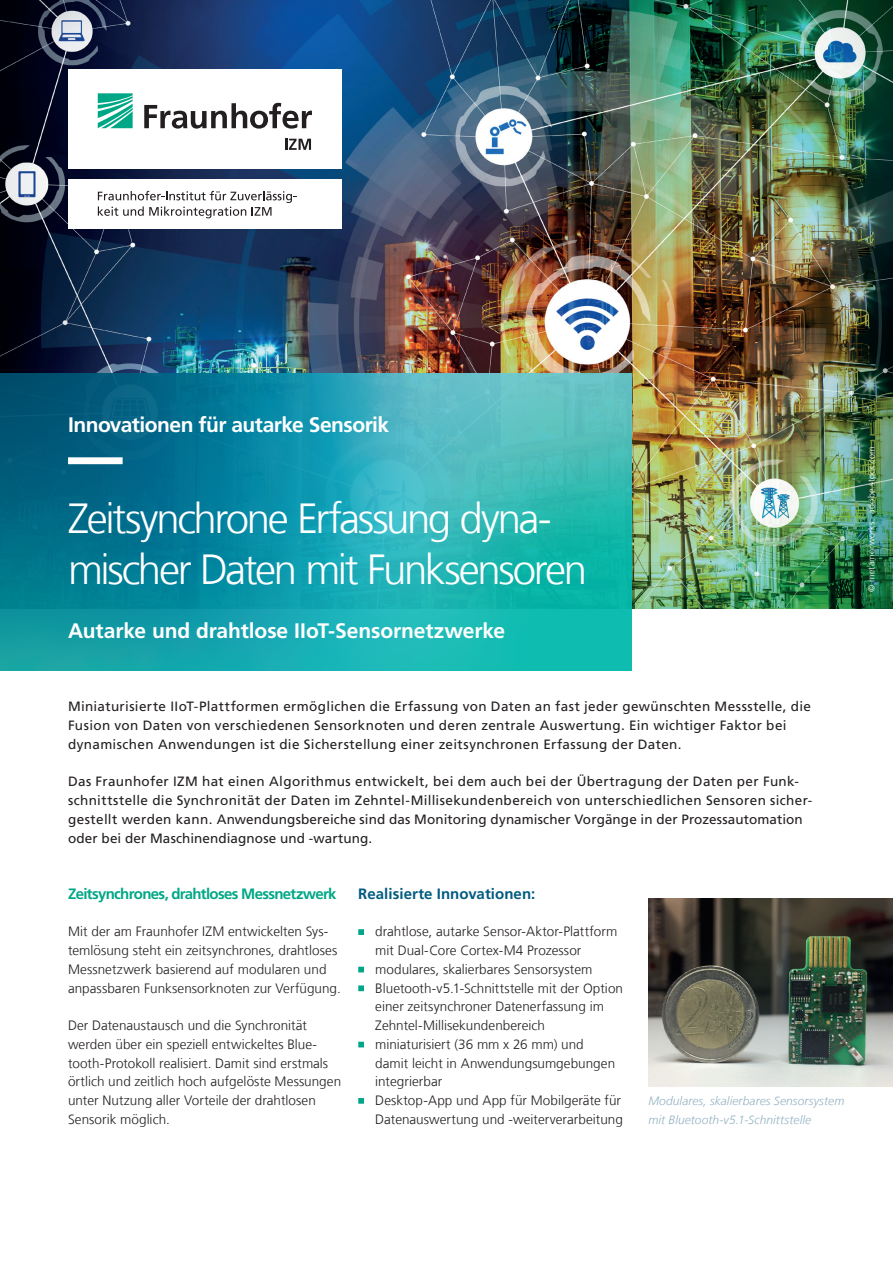
<style>
.page{position:relative;width:893px;height:1263px;background:#fff}
.page>*{position:absolute;margin:0;border:0;box-sizing:border-box;transform-origin:0 0}
.t1{font:300 42px/50.4px "Frutiger LT Com";letter-spacing:-.055em;color:#fff}
.t2{font:700 21px "Frutiger LT Com";letter-spacing:-.015em;color:#fff}
.t3{font:700 15px "Frutiger LT Com";letter-spacing:-.045em;color:#00a786}
.t4{font:700 15px "Frutiger LT Com";letter-spacing:.005em;color:#005b7f}
.t5{font:300 13.5px/18.8px "Frutiger LT Com";letter-spacing:.005em;color:#231f20}
.t6{font:13.5px/18.8px "Frutiger LT Com";letter-spacing:.025em;color:#231f20}
.t7{font:italic 300 12px/18.8px "Frutiger LT Com";letter-spacing:.01em;color:#93b3c3}
.t8{font:300 9px "Frutiger LT Com";letter-spacing:.02em;color:#fff}
</style>
<div class="page">
<img style="left:0;top:0;width:893px;height:608px">
<svg style="left:0;top:374px;width:631px;height:297px;background:#1b9ba7"></svg>
<div style="left:68px;top:69px;width:273px;height:99px;background:#fff"></div>
<div style="left:68px;top:179px;width:273px;height:49px;background:#fff"></div>
<svg style="left:98px;top:191px;width:199px;height:27px"></svg>
<svg style="left:98px;top:93px;width:35px;height:35px"></svg>
<svg style="left:144px;top:103px;width:168px;height:26px"></svg>
<svg style="left:285px;top:139px;width:26px;height:11px"></svg>
<svg style="left:68px;top:457px;width:521px;height:7px;background:#3fa8b7"></svg>
<svg style="left:358px;top:929px;width:6px;height:6px"></svg>
<svg style="left:358px;top:967px;width:6px;height:5px"></svg>
<svg style="left:358px;top:985px;width:6px;height:6px"></svg>
<svg style="left:358px;top:1042px;width:6px;height:5px"></svg>
<svg style="left:358px;top:1098px;width:6px;height:6px"></svg>
<img style="left:648px;top:899px;width:245px;height:187px">
<h2 class="t2" style="left:68px;top:413px;width:323px">Innovationen für autarke Sensorik</h2>
<h1 class="t1" style="left:68px;top:494px;width:521px">Zeitsynchrone Erfassung dyna&shy;mischer Daten mit Funksensoren</h1>
<h2 class="t2" style="left:68px;top:619px;width:439px">Autarke und drahtlose IIoT-Sensornetzwerke</h2>
<p class="t8" style="left:866px;top:591px;width:147px;rotate:-90deg">© metamorworks - adobe.stock.com</p>
<p class="t6" style="left:68px;top:697px;width:744px">Miniaturisierte IIoT-Plattformen ermöglichen die Erfassung von Daten an fast jeder gewünschten Messstelle, die<br>Fusion von Daten von verschiedenen Sensorknoten und deren zentrale Auswertung. Ein wichtiger Faktor bei dynamischen Anwendungen ist die Sicherstellung einer zeitsynchronen Erfassung der Daten.</p>
<p class="t6" style="left:68px;top:772px;width:746px">Das Fraunhofer IZM hat einen Algorithmus entwickelt, bei dem auch bei der Übertragung der Daten per Funk&shy;schnittstelle die Synchronität der Daten im Zehntel-Millisekundenbereich von unterschiedlichen Sensoren sicher&shy;gestellt werden kann. Anwendungsbereiche sind das Monitoring dynamischer Vorgänge in der Prozessautomation oder bei der Maschinendiagnose und -wartung.</p>
<p class="t3" style="left:68px;top:885px;width:270px">Zeitsynchrones, drahtloses Messnetzwerk</p>
<p class="t5" style="left:68px;top:922px;width:274px">Mit der am Fraunhofer IZM entwickelten Sys&shy;temlösung steht ein zeitsynchrones, drahtloses Messnetzwerk basierend auf modularen und anpassbaren Funksensorknoten zur Verfügung.</p>
<p class="t5" style="left:68px;top:1016px;width:275px">Der Datenaustausch und die Synchronität werden über ein speziell entwickeltes Blue&shy;tooth-Protokoll realisiert. Damit sind erstmals örtlich und zeitlich hoch aufgelöste Messungen unter Nutzung aller Vorteile der drahtlosen Sensorik möglich.</p>
<p class="t4" style="left:358px;top:885px;width:179px">Realisierte Innovationen:</p>
<p class="t5" style="left:375px;top:922px;width:249px">drahtlose, autarke Sensor-Aktor-Plattform mit Dual-Core Cortex-M4 Prozessor modulares, skalierbares Sensorsystem Bluetooth-v5.1-Schnittstelle mit der Option einer zeitsynchroner Datenerfassung im Zehntel-Millisekundenbereich miniaturisiert (36 mm x 26 mm) und<br>damit leicht in Anwendungsumgebungen integrierbar<br>Desktop-App und App für Mobilgeräte für Datenauswertung und -weiterverarbeitung</p>
<p class="t7" style="left:648px;top:1092px;width:197px">Modulares, skalierbares Sensorsystem mit Bluetooth-v5.1-Schnittstelle</p>
</div>
